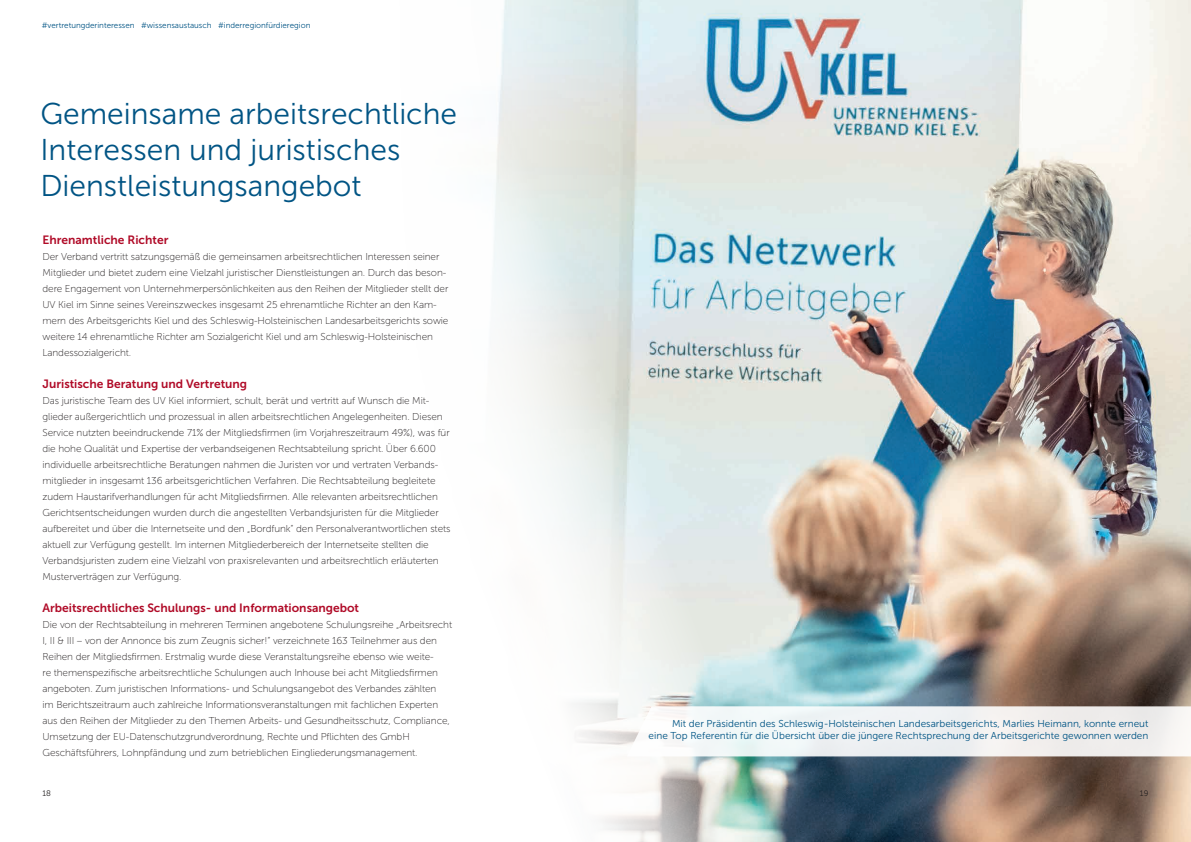
<style>
.page{position:relative;width:1191px;height:842px;background:#fff}
.page>*{position:absolute;margin:0;border:0;box-sizing:border-box;transform-origin:0 0}
.t1{font:30px/36px "Museo Sans 300";color:#005484}
.t2{font:12px "Museo Sans 700";color:#b00a27}
.t3{font:10px/16px "Museo Sans 100";letter-spacing:-.01em;color:#231f20}
.t4{font:10px/12px "Museo Sans 300";color:#005484;text-align:right}
.t5{font:8px "Museo Sans 300";color:#005484}
.t6{font:8px "Museo Sans 300";color:#231f20}
</style>
<div class="page">
<img style="left:493px;top:0;width:698px;height:842px">
<svg style="left:627px;top:706px;width:564px;height:50px"></svg>
<p class="t5" style="left:42px;top:21px;width:270px">#vertretungderinteressen #wissensaustausch #inderregionfürdieregion</p>
<h1 class="t1" style="left:40px;top:96px;width:418px">Gemeinsame arbeitsrechtliche<br>Interessen und juristisches<br>Dienstleistungsangebot</h1>
<p class="t2" style="left:43px;top:234px;width:127px">Ehrenamtliche Richter</p>
<p class="t3" style="left:43px;top:249px;width:407px">Der Verband vertritt satzungsgemäß die gemeinsamen arbeitsrechtlichen Interessen seiner Mitglieder und bietet zudem eine Vielzahl juristischer Dienstleistungen an. Durch das beson&shy;dere Engagement von Unternehmerpersönlichkeiten aus den Reihen der Mitglieder stellt der UV Kiel im Sinne seines Vereinszweckes insgesamt 25 ehrenamtliche Richter an den Kam&shy;mern des Arbeitsgerichts Kiel und des Schleswig-Holsteinischen Landesarbeitsgerichts sowie weitere 14 ehrenamtliche Richter am Sozialgericht Kiel und am Schleswig-Holsteinischen Landessozialgericht.</p>
<p class="t2" style="left:43px;top:378px;width:206px">Juristische Beratung und Vertretung</p>
<p class="t3" style="left:43px;top:393px;width:409px">Das juristische Team des UV Kiel informiert, schult, berät und vertritt auf Wunsch die Mit&shy;glieder außergerichtlich und prozessual in allen arbeitsrechtlichen Angelegenheiten. Diesen Service nutzten beeindruckende 71% der Mitgliedsfirmen (im Vorjahreszeitraum 49%), was für die hohe Qualität und Expertise der verbandseigenen Rechtsabteilung spricht. Über 6.600 individuelle arbeitsrechtliche Beratungen nahmen die Juristen vor und vertraten Verbands&shy;mitglieder in insgesamt 136 arbeitsgerichtlichen Verfahren. Die Rechtsabteilung begleitete zudem Haustarifverhandlungen für acht Mitgliedsfirmen. Alle relevanten arbeitsrechtlichen Gerichtsentscheidungen wurden durch die angestellten Verbandsjuristen für die Mitglieder aufbereitet und über die Internetseite und den „Bordfunk“ den Personalverantwortlichen stets aktuell zur Verfügung gestellt. Im internen Mitgliederbereich der Internetseite stellten die Verbandsjuristen zudem eine Vielzahl von praxisrelevanten und arbeitsrechtlich erläuterten Musterverträgen zur Verfügung.</p>
<p class="t2" style="left:43px;top:602px;width:318px">Arbeitsrechtliches Schulungs- und Informationsangebot</p>
<p class="t3" style="left:43px;top:617px;width:411px">Die von der Rechtsabteilung in mehreren Terminen angebotene Schulungsreihe „Arbeitsrecht I, II &amp; III – von der Annonce bis zum Zeugnis sicher!“ verzeichnete 163 Teilnehmer aus den Reihen der Mitgliedsfirmen. Erstmalig wurde diese Veranstaltungsreihe ebenso wie weite-<br>re themenspezifische arbeitsrechtliche Schulungen auch Inhouse bei acht Mitgliedsfirmen angeboten. Zum juristischen Informations- und Schulungsangebot des Verbandes zählten<br>im Berichtszeitraum auch zahlreiche Informationsveranstaltungen mit fachlichen Experten aus den Reihen der Mitglieder zu den Themen Arbeits- und Gesundheitsschutz, Compliance, Umsetzung der EU-Datenschutzgrundverordnung, Rechte und Pflichten des GmbH Geschäftsführers, Lohnpfändung und zum betrieblichen Eingliederungsmanagement.</p>
<p class="t4" style="left:648px;top:718px;width:501px">Mit der Präsidentin des Schleswig-Holsteinischen Landesarbeitsgerichts, Marlies Heimann, konnte erneut<br>eine Top Referentin für die Übersicht über die jüngere Rechtsprechung der Arbeitsgerichte gewonnen werden</p>
<p class="t6" style="left:43px;top:789px;width:10px">18</p>
<p class="t6" style="left:1140px;top:789px;width:10px">19</p>
</div>
